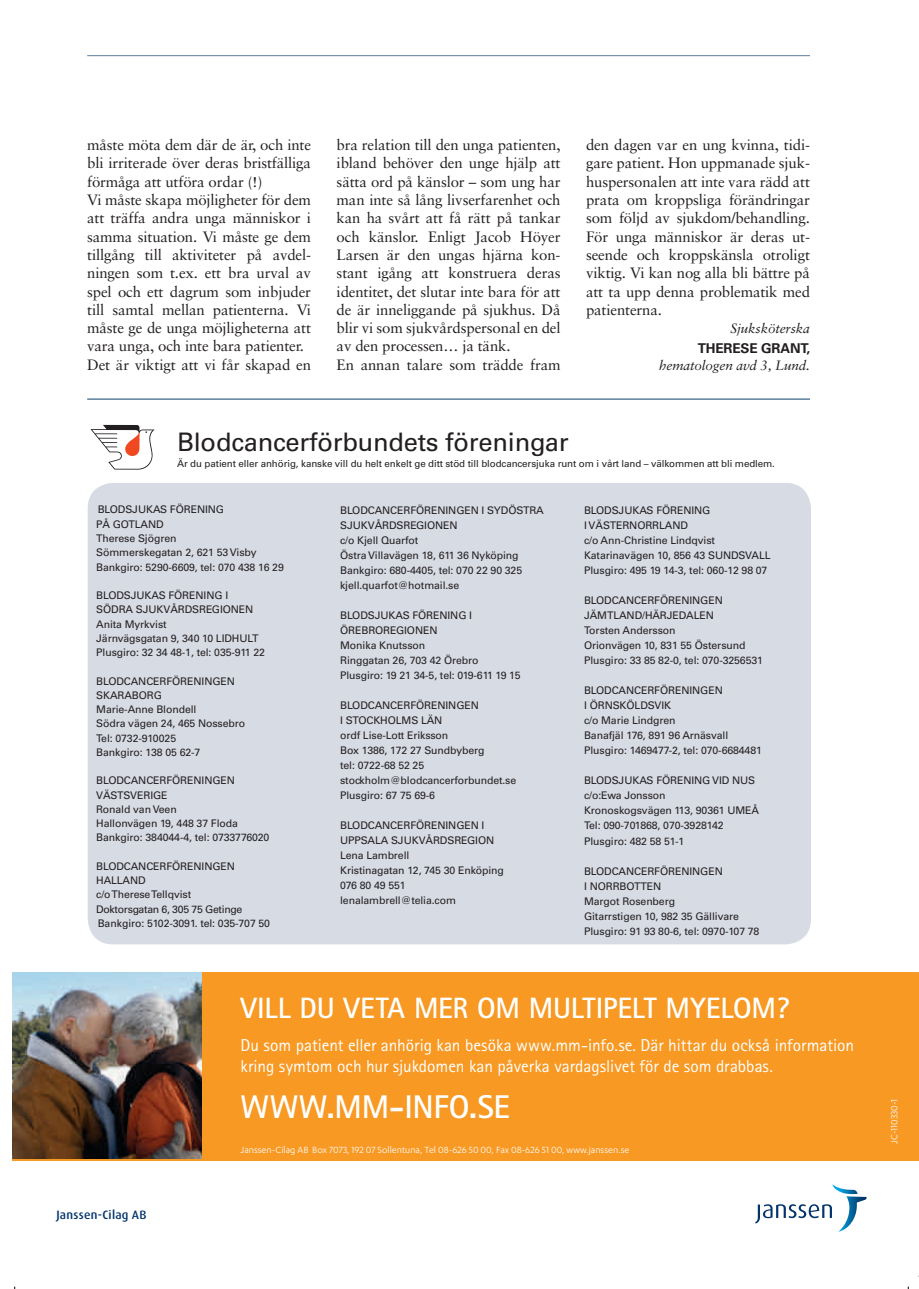
<style>
.page{position:relative;width:919px;height:1289px;background:#fff}
.page>*{position:absolute;margin:0;border:0;box-sizing:border-box;transform-origin:0 0}
.t1{font:700 32.85px "Rotis Sans Serif";letter-spacing:-.01em;color:#fff}
.t2{font:700 29.4px "Rotis Sans Serif";letter-spacing:-.005em;color:#fff}
.t3{font:25.5px "Univers";letter-spacing:-.01em;color:#231f20}
.t4{font:17.25px/20.7px "Rotis Sans Serif";color:#fff}
.t5{font:15px/18.3px "Sabon";letter-spacing:-.01em;color:#231f20}
.t6{font:italic 13.5px "Sabon";letter-spacing:-.01em;color:#231f20}
.t7{font:700 13.5px "Univers";letter-spacing:-.01em;color:#231f20}
.t8{font:500 12.15px "Dax OT";letter-spacing:.02em;color:#02346a}
.t9{font:10.5px/15px "Univers";letter-spacing:-.01em;color:#231f20}
.t10{font:10.35px "Karbon";color:#fff}
.t11{font:9.75px "Univers";letter-spacing:-.01em;color:#231f20}
</style>
<div class="page">
<hr style="left:87px;top:55px;width:723px;height:1px;background:#5c7e9b">
<div style="left:88px;top:483px;width:722px;height:461px;background:#d7dbe4;border-radius:26px"></div>
<svg style="left:90px;top:425px;width:65px;height:44px"></svg>
<div style="left:13px;top:972px;width:905px;height:188px;background:#f79923"></div>
<img style="left:13px;top:972px;width:188px;height:186px">
<svg style="left:755px;top:1184px;width:111px;height:47px"></svg>
<hr style="left:87px;top:398px;width:723px;height:2px;background:#5c7e9b">
<p class="t5" style="left:87px;top:136px;width:225px">måste möta dem där de är, och inte bli irriterade över deras bristfälliga förmåga att utföra ordar (!)<br>Vi måste skapa möjligheter för dem att träffa andra unga människor i samma situation. Vi måste ge dem tillgång till aktiviteter på avdel&shy;ningen som t.ex. ett bra urval av spel och ett dagrum som inbjuder till samtal mellan patienterna. Vi måste ge de unga möjligheterna att vara unga, och inte bara patienter.<br>Det är viktigt att vi får skapad en</p>
<p class="t5" style="left:336px;top:136px;width:225px">bra relation till den unga patienten, ibland behöver den unge hjälp att sätta ord på känslor – som ung har man inte så lång livserfarenhet och kan ha svårt att få rätt på tankar och känslor. Enligt Jacob Höyer Larsen är den ungas hjärna kon&shy;stant igång att konstruera deras identitet, det slutar inte bara för att de är inneliggande på sjukhus. Då blir vi som sjukvårdspersonal en del av den processen… ja tänk.<br>En annan talare som trädde fram</p>
<p class="t5" style="left:586px;top:136px;width:225px;text-align:justify">den dagen var en ung kvinna, tidi&shy;gare patient. Hon uppmanade sjuk&shy;huspersonalen att inte vara rädd att prata om kroppsliga förändringar som följd av sjukdom/behandling.<br>För unga människor är deras ut&shy;seende och kroppskänsla otroligt viktig. Vi kan nog alla bli bättre på att ta upp denna problematik med patienterna.</p>
<p class="t6" style="left:730px;top:320px;width:81px">Sjuksköterska</p>
<p class="t7" style="left:697px;top:340px;width:114px">THERESE GRANT,</p>
<p class="t6" style="left:659px;top:357px;width:152px">hematologen avd 3, Lund.</p>
<h3 class="t3" style="left:177px;top:427px;width:393px">Blodcancerförbundets föreningar</h3>
<p class="t11" style="left:177px;top:458px;width:599px">Är du patient eller anhörig, kanske vill du helt enkelt ge ditt stöd till blodcancersjuka runt om i vårt land – välkommen att bli medlem.</p>
<p class="t9" style="left:96px;top:502px;width:189px;line-height:14.2px">BLODSJUKAS FÖRENING<br>PÅ GOTLAND<br>Therese Sjögren<br>Sömmerskegatan 2, 621 53 Visby<br>Bankgiro: 5290-6609, tel: 070 438 16 29</p>
<p class="t9" style="left:96px;top:588px;width:170px;line-height:14.2px">BLODSJUKAS FÖRENING I<br>SÖDRA SJUKVÅRDSREGIONEN<br>Anita Myrkvist<br>Järnvägsgatan 9, 340 10 LIDHULT<br>Plusgiro: 32 34 48-1, tel: 035-911 22</p>
<p class="t9" style="left:96px;top:673px;width:150px;line-height:14.2px">BLODCANCERFÖRENINGEN<br>SKARABORG<br>Marie-Anne Blondell<br>Södra vägen 24, 465 Nossebro<br>Tel: 0732-910025<br>Bankgiro: 138 05 62-7</p>
<p class="t9" style="left:96px;top:773px;width:175px;line-height:14.2px">BLODCANCERFÖRENINGEN<br>VÄSTSVERIGE<br>Ronald van Veen<br>Hallonvägen 19, 448 37 Floda<br>Bankgiro: 384044-4, tel: 0733776020</p>
<p class="t9" style="left:96px;top:859px;width:175px;line-height:14.2px">BLODCANCERFÖRENINGEN<br>HALLAND<br>c/o Therese Tellqvist<br>Doktorsgatan 6, 305 75 Getinge<br>Bankgiro: 5102-3091. tel: 035-707 50</p>
<p class="t9" style="left:340px;top:503px;width:205px">BLODCANCERFÖRENINGEN I SYDÖSTRA<br>SJUKVÅRDSREGIONEN<br>c/o Kjell Quarfot<br>Östra Villavägen 18, 611 36 Nyköping<br>Bankgiro: 680-4405, tel: 070 22 90 325 kjell.quarfot@hotmail.se</p>
<p class="t9" style="left:340px;top:608px;width:182px">BLODSJUKAS FÖRENING I<br>ÖREBROREGIONEN<br>Monika Knutsson<br>Ringgatan 26, 703 42 Örebro<br>Plusgiro: 19 21 34-5, tel: 019-611 19 15</p>
<p class="t9" style="left:340px;top:698px;width:178px">BLODCANCERFÖRENINGEN<br>I STOCKHOLMS LÄN<br>ordf Lise-Lott Eriksson<br>Box 1386, 172 27 Sundbyberg<br>tel: 0722-68 52 25 stockholm@blodcancerforbundet.se<br>Plusgiro: 67 75 69-6</p>
<p class="t9" style="left:340px;top:818px;width:165px">BLODCANCERFÖRENINGEN I<br>UPPSALA SJUKVÅRDSREGION<br>Lena Lambrell<br>Kristinagatan 12, 745 30 Enköping<br>076 80 49 551 lenalambrell@telia.com</p>
<p class="t9" style="left:584px;top:503px;width:188px">BLODSJUKAS FÖRENING<br>I VÄSTERNORRLAND<br>c/o Ann-Christine Lindqvist<br>Katarinavägen 10, 856 43 SUNDSVALL<br>Plusgiro: 495 19 14-3, tel: 060-12 98 07</p>
<p class="t9" style="left:584px;top:593px;width:180px">BLODCANCERFÖRENINGEN<br>JÄMTLAND/HÄRJEDALEN<br>Torsten Andersson<br>Orionvägen 10, 831 55 Östersund<br>Plusgiro: 33 85 82-0, tel: 070-3256531</p>
<p class="t9" style="left:584px;top:683px;width:179px">BLODCANCERFÖRENINGEN<br>I ÖRNSKÖLDSVIK<br>c/o Marie Lindgren<br>Banafjäl 176, 891 96 Arnäsvall<br>Plusgiro: 1469477-2, tel: 070-6684481</p>
<p class="t9" style="left:584px;top:773px;width:177px">BLODSJUKAS FÖRENING VID NUS c/o:Ewa Jonsson<br>Kronoskogsvägen 113, 90361 UMEÅ<br>Tel: 090-701868, 070-3928142<br>Plusgiro: 482 58 51-1</p>
<p class="t9" style="left:584px;top:863px;width:177px">BLODCANCERFÖRENINGEN<br>I NORRBOTTEN<br>Margot Rosenberg<br>Gitarrstigen 10, 982 35 Gällivare<br>Plusgiro: 91 93 80-6, tel: 0970-107 78</p>
<h2 class="t2" style="left:240px;top:989px;width:550px">VILL DU VETA MER OM MULTIPELT MYELOM?</h2>
<h3 class="t4" style="left:240px;top:1034px;width:615px">Du som patient eller anhörig kan besöka www.mm-info.se. Där hittar du också information kring symtom och hur sjukdomen kan påverka vardagslivet för de som drabbas.</h3>
<h1 class="t1" style="left:240px;top:1086px;width:271px">WWW.MM-INFO.SE</h1>
<p class="t8" style="left:56px;top:1207px;width:92px">Janssen-Cilag AB</p>
<p class="t10" style="left:240px;top:1144px;width:390px">Janssen-Cilag AB Box 7073, 192 07 Sollentuna, Tel 08-626 50 00, Fax 08-626 51 00, www.janssen.se</p>
<p class="t10" style="left:888px;top:1143px;width:47px;rotate:-90deg">JC-110330-1</p>
</div>
